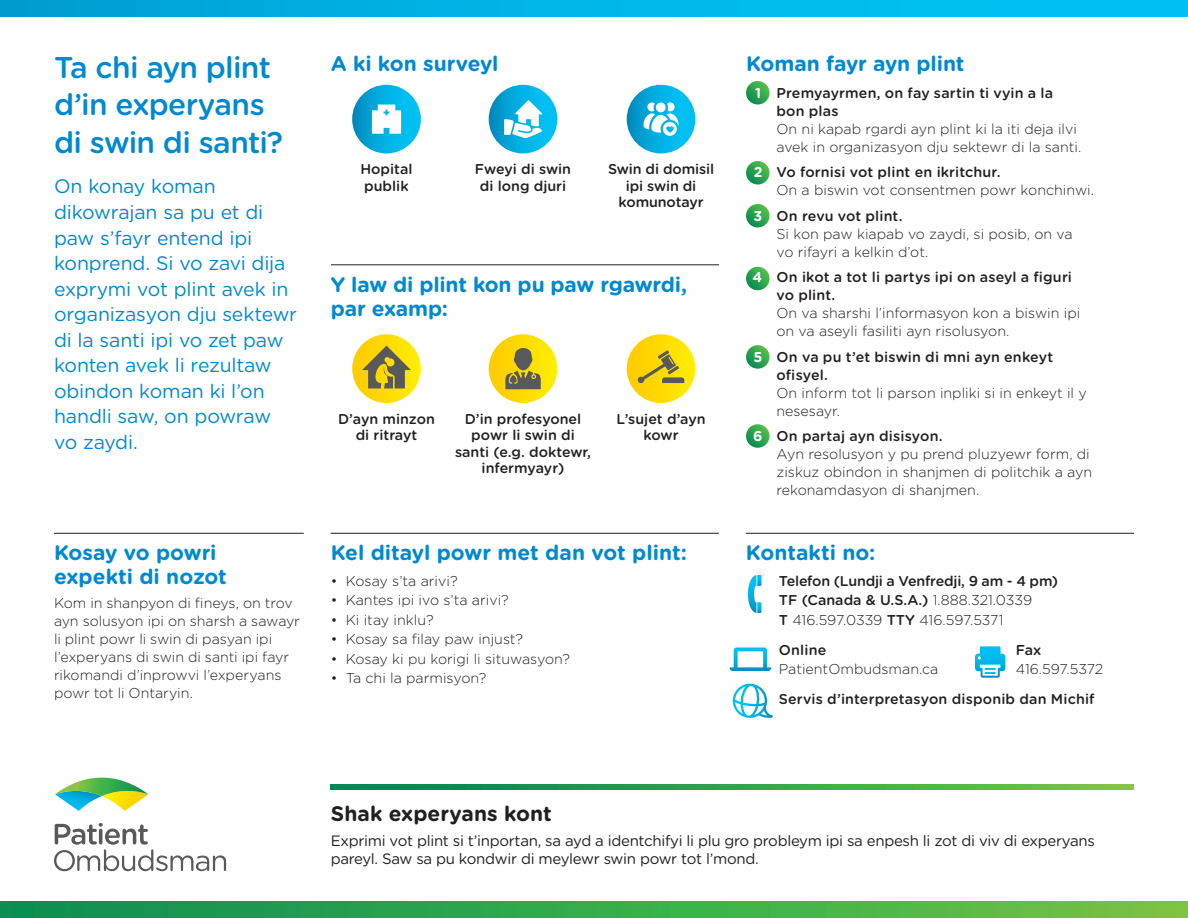
<style>
.page{position:relative;width:1188px;height:918px;background:#fff}
.page>*{position:absolute;margin:0;border:0;box-sizing:border-box;transform-origin:0 0}
.t1{font:500 30px/37.5px "Gotham Rounded";letter-spacing:-.025em;color:#0089d0}
.t2{font:700 21px/24px "Gotham Rounded";letter-spacing:-.005em;color:#0089d0}
.t3{font:700 21px "Gotham Rounded";letter-spacing:.005em;color:#231f20}
.t4{font:19.5px/25.5px "Gotham Rounded";letter-spacing:-.01em;color:#0089d0}
.t5{font:15px/18px "Gotham Rounded";letter-spacing:-.02em;color:#231f20}
.t6{font:300 14.25px/18px "Gotham Rounded";color:#231f20}
.t7{font:500 14.25px/16.5px "Gotham Rounded";color:#231f20}
.s1{font-weight:700;color:#fff}
.s2{font-weight:500}
.s3{font-weight:300}
</style>
<div class="page">
<svg style="left:746px;top:81px;width:24px;height:23px"></svg>
<svg style="left:746px;top:161px;width:24px;height:24px"></svg>
<svg style="left:746px;top:204px;width:24px;height:23px"></svg>
<svg style="left:746px;top:267px;width:24px;height:23px"></svg>
<svg style="left:746px;top:345px;width:24px;height:24px"></svg>
<svg style="left:746px;top:424px;width:24px;height:24px"></svg>
<div style="left:627px;top:85px;width:68px;height:68px;background:linear-gradient(to right,#0091c4,#00c9fc);border-radius:50%"></div>
<svg style="left:643px;top:102px;width:36px;height:34px"></svg>
<div style="left:352px;top:85px;width:69px;height:68px;background:linear-gradient(to right,#0291c3,#02cbfe);border-radius:50%"></div>
<svg style="left:372px;top:105px;width:29px;height:29px"></svg>
<div style="left:489px;top:85px;width:68px;height:68px;background:linear-gradient(to right,#0091c4,#01c9fc);border-radius:50%"></div>
<svg style="left:504px;top:100px;width:38px;height:38px"></svg>
<hr style="left:331px;top:265px;width:388px;height:1px;background:#231f20">
<div style="left:627px;top:334px;width:68px;height:69px;background:linear-gradient(to right,#ffca04,#ffed01);border-radius:50%"></div>
<svg style="left:637px;top:350px;width:47px;height:34px;background:#d2b718"></svg>
<svg style="left:352px;top:334px;width:69px;height:69px;background:#fddb09"></svg>
<div style="left:489px;top:334px;width:68px;height:69px;background:linear-gradient(to right,#ffca03,#ffed02);border-radius:50%"></div>
<svg style="left:505px;top:348px;width:36px;height:41px"></svg>
<svg style="left:362px;top:346px;width:49px;height:42px;background:#b19e2a"></svg>
<svg style="left:55px;top:778px;width:93px;height:33px"></svg>
<svg style="left:54px;top:823px;width:172px;height:48px"></svg>
<hr style="left:54px;top:533px;width:250px;height:1px;background:#231f20">
<hr style="left:331px;top:533px;width:388px;height:1px;background:#231f20">
<hr style="left:746px;top:533px;width:388px;height:1px;background:#231f20">
<svg style="left:748px;top:575px;width:14px;height:38px"></svg>
<svg style="left:730px;top:648px;width:41px;height:23px"></svg>
<svg style="left:733px;top:684px;width:40px;height:34px"></svg>
<svg style="left:975px;top:646px;width:30px;height:32px"></svg>
<svg style="left:331px;top:784px;width:803px;height:6px;background:#32a54c"></svg>
<svg style="left:0;top:902px;width:1188px;height:16px;background:#3aaa4b"></svg>
<div style="left:0;top:0;width:1188px;height:16px;background:linear-gradient(to right,#00a1d4,#00c6f9)"></div>
<h1 class="t1" style="left:54px;top:47px;width:231px">Ta chi ayn plint d’in experyans di swin di santi?</h1>
<h3 class="t4" style="left:54px;top:173px;width:245px">On konay koman dikowrajan sa pu et di paw s’fayr entend ipi konprend. Si vo zavi dija exprymi vot plint avek in organizasyon dju sektewr di la santi ipi vo zet paw konten avek li rezultaw obindon koman ki l’on handli saw, on powraw vo zaydi.</h3>
<h2 class="t2" style="left:54px;top:540px;width:175px">Kosay vo powri expekti di nozot</h2>
<p class="t6" style="left:54px;top:594px;width:248px">Kom in shanpyon di fineys, on trov ayn solusyon ipi on sharsh a sawayr li plint powr li swin di pasyan ipi l’experyans di swin di santi ipi fayr rikomandi d’inprowvi l’experyans powr tot li Ontaryin.</p>
<h2 class="t2" style="left:331px;top:51px;width:169px">A ki kon surveyl</h2>
<h2 class="t2" style="left:746px;top:51px;width:220px">Koman fayr ayn plint</h2>
<p class="t7" style="left:360px;top:160px;width:54px">Hopital publik</p>
<p class="t7" style="left:475px;top:160px;width:98px;text-align:center">Fweyi di swin di long djuri</p>
<p class="t7" style="left:608px;top:160px;width:108px;text-align:center">Swin di domisil ipi swin di komunotayr</p>
<h2 class="t2" style="left:331px;top:272px;width:358px">Y law di plint kon pu paw rgawrdi, par examp:</h2>
<p class="t7" style="left:338px;top:410px;width:98px;text-align:center">D’ayn minzon di ritrayt</p>
<p class="t7" style="left:455px;top:410px;width:137px;text-align:center">D’in profesyonel powr li swin di santi (e.g. doktewr, infermyayr)</p>
<p class="t7" style="left:617px;top:410px;width:91px;text-align:center">L’sujet d’ayn kowr</p>
<h2 class="t2" style="left:331px;top:540px;width:358px">Kel ditayl powr met dan vot plint:</h2>
<p class="t6" style="left:331px;top:571px;width:128px">• Kosay s’ta arivi?</p>
<p class="t6" style="left:331px;top:591px;width:180px">• Kantes ipi ivo s’ta arivi?</p>
<p class="t6" style="left:331px;top:610px;width:104px">• Ki itay inklu?</p>
<p class="t6" style="left:331px;top:630px;width:194px">• Kosay sa filay paw injust?</p>
<p class="t6" style="left:331px;top:649px;width:241px">• Kosay ki pu korigi li situwasyon?</p>
<p class="t6" style="left:331px;top:669px;width:157px">• Ta chi la parmisyon?</p>
<p class="t7" style="left:777px;top:83px;width:278px;line-height:18px;text-indent:-21px"><span class="s1">1</span> Premyayrmen, on fay sartin ti vyin a la bon plas</p>
<p class="t6" style="left:777px;top:119px;width:306px">On ni kapab rgardi ayn plint ki la iti deja ilvi avek in organizasyon dju sektewr di la santi.</p>
<p class="t6" style="left:777px;top:162px;width:319px;text-indent:-23px"><span class="s1">2</span> <span class="s2">Vo fornisi vot plint en ikritchur.<br></span>On a biswin vot consentmen powr konchinwi.</p>
<p class="t6" style="left:777px;top:206px;width:298px;text-indent:-23px"><span class="s1">3</span> <span class="s2">On revu vot plint.<br></span>Si kon paw kiapab vo zaydi, si posib, on va vo rifayri a kelkin d’ot.</p>
<p class="t7" style="left:777px;top:267px;width:297px;line-height:18px;text-indent:-24px"><span class="s1">4</span> On ikot a tot li partys ipi on aseyl a figuri vo plint.</p>
<p class="t6" style="left:777px;top:303px;width:305px">On va sharshi l’informasyon kon a biswin ipi on va aseyli fasiliti ayn risolusyon.</p>
<p class="t7" style="left:777px;top:347px;width:278px;line-height:18px;text-indent:-23px"><span class="s1">5</span> On va pu t’et biswin di mni ayn enkeyt ofisyel.</p>
<p class="t6" style="left:777px;top:383px;width:312px">On inform tot li parson inpliki si in enkeyt il y nesesayr.</p>
<p class="t6" style="left:777px;top:426px;width:317px;text-indent:-23px"><span class="s1">6</span> <span class="s2">On partaj ayn disisyon.<br></span>Ayn resolusyon y pu prend pluzyewr form, di ziskuz obindon in shanjmen di politchik a ayn rekonamdasyon di shanjmen.</p>
<h2 class="t2" style="left:746px;top:540px;width:131px">Kontakti no:</h2>
<p class="t7" style="left:779px;top:571px;width:281px;line-height:19.5px">Telefon (Lundji a Venfredji, 9 am - 4 pm)<br>TF (Canada &amp; U.S.A.) <span class="s3">1.888.321.0339<br></span>T <span class="s3">416.597.0339</span> TTY <span class="s3">416.597.5371</span></p>
<p class="t7" style="left:779px;top:641px;width:49px">Online</p>
<p class="t7" style="left:1016px;top:641px;width:27px">Fax</p>
<p class="t6" style="left:779px;top:660px;width:161px">PatientOmbudsman.ca</p>
<p class="t6" style="left:1016px;top:660px;width:89px">416.597.5372</p>
<p class="t7" style="left:779px;top:691px;width:317px">Servis d’interpretasyon disponib dan Michif</p>
<h2 class="t3" style="left:331px;top:798px;width:223px">Shak experyans kont</h2>
<p class="t5" style="left:331px;top:831px;width:766px">Exprimi vot plint si t’inportan, sa ayd a identchifyi li plu gro probleym ipi sa enpesh li zot di viv di experyans pareyl. Saw sa pu kondwir di meylewr swin powr tot l’mond.</p>
</div>
